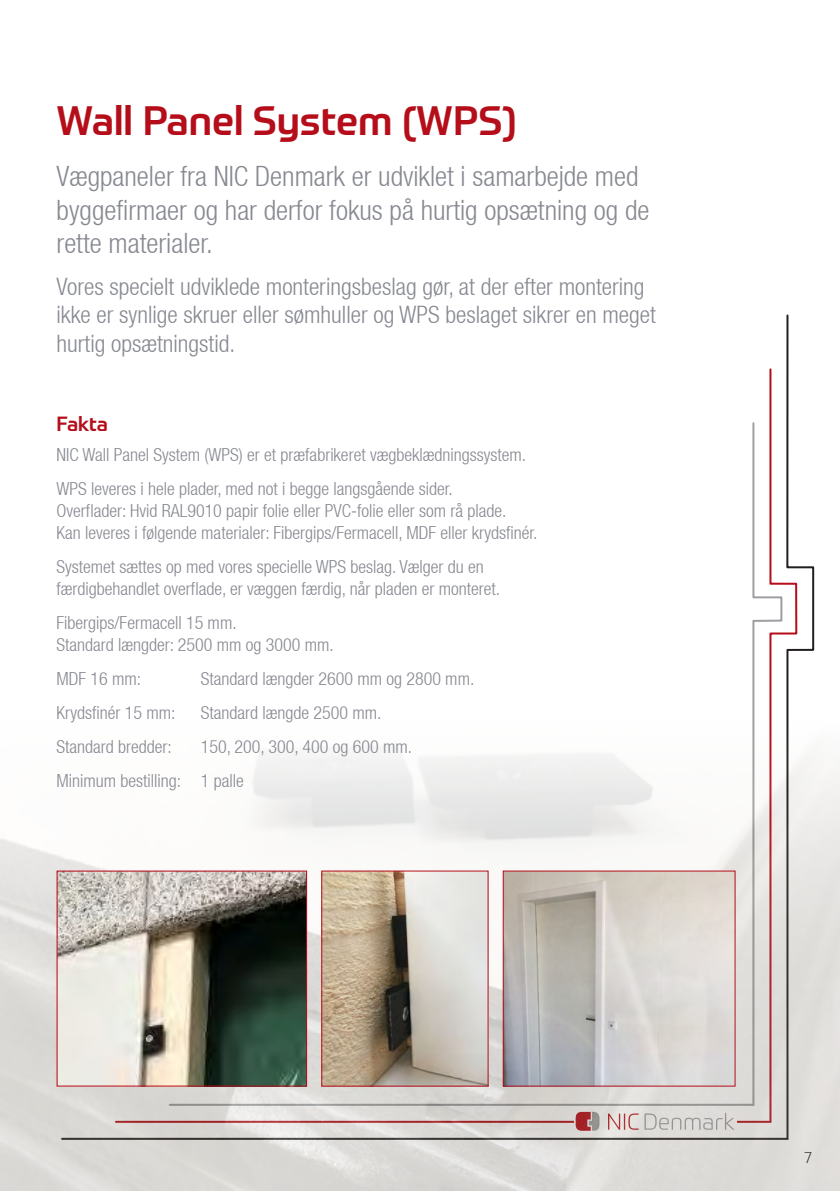
<style>
.page{position:relative;width:840px;height:1191px;background:#fff}
.page>*{position:absolute;margin:0;border:0;box-sizing:border-box;transform-origin:0 0}
.t1{font:500 40px "Prometo W02";color:#b50e1a}
.t2{font:300 condensed 28px/33.6px "Helvetica Neue LT";color:#878991}
.t3{font:300 condensed 24px/28.8px "Helvetica Neue LT";color:#878991}
.t4{font:500 20px "Prometo W02";letter-spacing:-.005em;color:#b50e1a}
.t5{font:300 condensed 18px/22px "Helvetica Neue LT";color:#878991}
.t6{font:300 16px "Prometo W02";color:#231f20}
</style>
<div class="page">
<svg style="left:752px;top:314px;width:62px;height:344px"></svg>
<img style="left:0;top:658px;width:839px;height:533px">
<img style="left:59px;top:872px;width:246px;height:212px">
<div style="left:57px;top:870px;width:250px;height:216px;border:1px solid #b50e1a"></div>
<img style="left:504px;top:872px;width:229px;height:212px">
<img style="left:323px;top:872px;width:163px;height:212px">
<div style="left:321px;top:870px;width:167px;height:216px;border:1px solid #b50e1a"></div>
<h1 class="t1" style="left:57px;top:105px;width:461px">Wall Panel System (WPS)</h1>
<h2 class="t2" style="left:57px;top:161px;width:594px">Vægpaneler fra NIC Denmark er udviklet i samarbejde med byggefirmaer og har derfor fokus på hurtig opsætning og de rette materialer.</h2>
<h3 class="t3" style="left:57px;top:273px;width:600px">Vores specielt udviklede monteringsbeslag gør, at der efter montering ikke er synlige skruer eller sømhuller og WPS beslaget sikrer en meget hurtig opsætningstid.</h3>
<p class="t4" style="left:57px;top:416px;width:53px">Fakta</p>
<p class="t5" style="left:57px;top:438px;width:471px;line-height:34px">NIC Wall Panel System (WPS) er et præfabrikeret vægbeklædningssystem.<br>WPS leveres i hele plader, med not i begge langsgående sider.</p>
<p class="t5" style="left:57px;top:500px;width:482px">Overflader: Hvid RAL9010 papir folie eller PVC-folie eller som rå plade.<br>Kan leveres i følgende materialer: Fibergips/Fermacell, MDF eller krydsfinér.</p>
<p class="t5" style="left:57px;top:556px;width:445px">Systemet sættes op med vores specielle WPS beslag. Vælger du en færdigbehandlet overflade, er væggen færdig, når pladen er monteret.</p>
<p class="t5" style="left:57px;top:612px;width:278px">Fibergips/Fermacell 15 mm.<br>Standard længder: 2500 mm og 3000 mm.</p>
<p class="t5" style="left:57px;top:668px;width:86px">MDF 16 mm:</p>
<p class="t5" style="left:201px;top:668px;width:275px">Standard længder 2600 mm og 2800 mm.</p>
<p class="t5" style="left:57px;top:702px;width:120px">Krydsfinér 15 mm:</p>
<p class="t5" style="left:201px;top:702px;width:182px">Standard længde 2500 mm.</p>
<p class="t5" style="left:57px;top:736px;width:117px">Standard bredder:</p>
<p class="t5" style="left:57px;top:730px;width:357px;line-height:34px;text-indent:144px">150, 200, 300, 400 og 600 mm.<br>Minimum bestilling: 1 palle</p>
<p class="t6" style="left:804px;top:1150px;width:9px">7</p>
</div>
